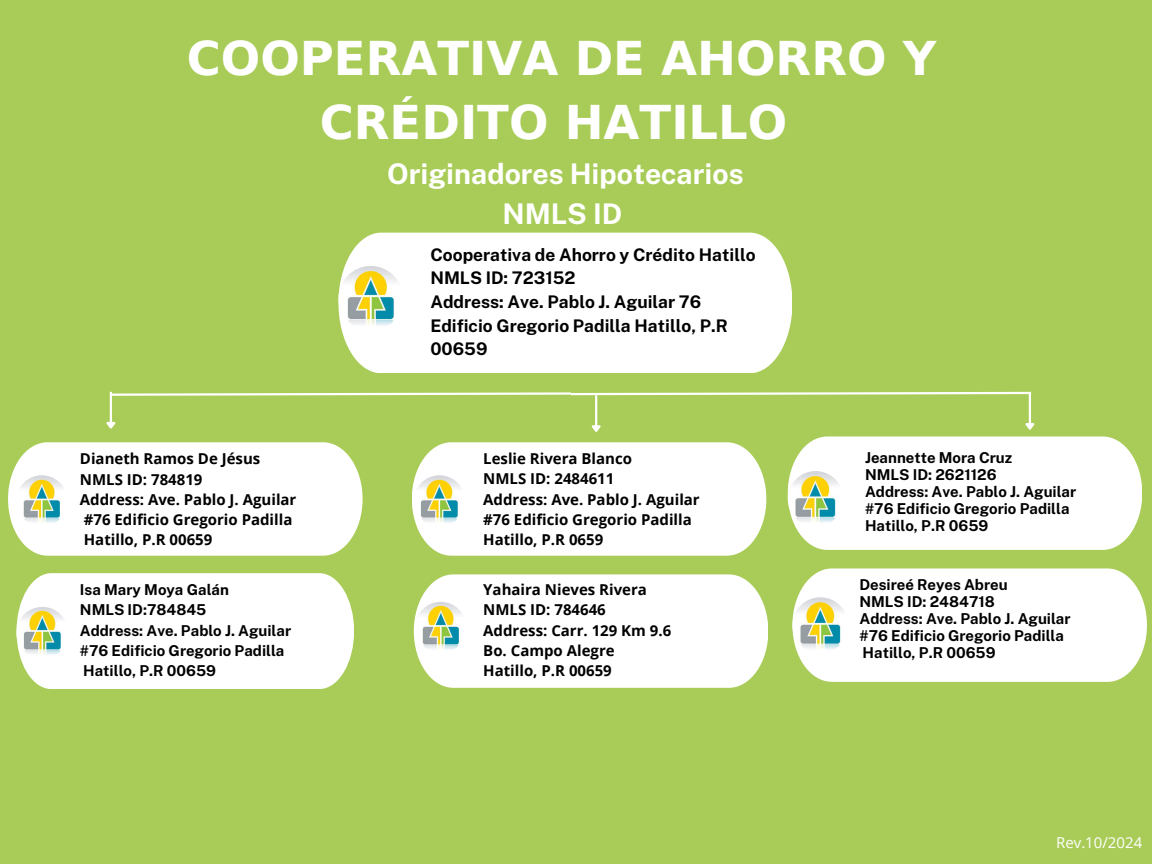
<style>
.page{position:relative;width:1152px;height:864px;background:#a8cc57}
.page>*{position:absolute;margin:0;border:0;box-sizing:border-box;transform-origin:0 0}
.t1{font:700 46.5px/64.2px "DejaVu Sans";color:#fff;text-align:center}
.t2{font:700 28.5px/39.3px "Public Sans";color:#fff;text-align:center}
.t3{font:700 17.4px/23.7px "Public Sans";color:#000}
.t4{font:700 15px/16.8px "Public Sans";color:#000}
.t5{font:700 15px/20.2px "Open Sans";color:#000}
.t6{font:15px "Open Sans";color:#fff}
</style>
<div class="page">
<div style="left:338px;top:233px;width:454px;height:140px;background:#fff"></div>
<div style="left:17px;top:573px;width:337px;height:116px;background:#fff"></div>
<img style="left:17px;top:607px;width:51px;height:52px;border-radius:50%">
<hr style="left:110px;top:392px;width:2px;height:30px;background:#fff">
<svg style="left:106px;top:420px;width:10px;height:9px"></svg>
<hr style="left:595px;top:395px;width:2px;height:31px;background:#fff">
<svg style="left:591px;top:423px;width:10px;height:9px"></svg>
<img style="left:338px;top:266px;width:65px;height:65px;border-radius:50%">
<svg style="left:792px;top:568px;width:355px;height:114px;background:#f9fcf5"></svg>
<img style="left:792px;top:597px;width:56px;height:56px;border-radius:50%">
<hr style="left:1029px;top:393px;width:2px;height:31px;background:#fff">
<svg style="left:1025px;top:421px;width:10px;height:9px"></svg>
<svg style="left:109px;top:391px;width:923px;height:6px"></svg>
<div style="left:788px;top:436px;width:354px;height:114px;background:#fff"></div>
<img style="left:788px;top:471px;width:56px;height:56px;border-radius:50%">
<div style="left:412px;top:442px;width:354px;height:114px;background:#fff"></div>
<div style="left:8px;top:442px;width:354px;height:114px;background:#fff"></div>
<img style="left:16px;top:475px;width:51px;height:52px;border-radius:50%">
<img style="left:414px;top:475px;width:51px;height:52px;border-radius:50%">
<div style="left:414px;top:574px;width:354px;height:114px;background:#fff"></div>
<img style="left:415px;top:602px;width:51px;height:51px;border-radius:50%">
<h4 class="t1" style="left:187px;top:26px;width:751px">COOPERATIVA DE AHORRO Y<br>CRÉDITO HATILLO</h4>
<p class="t2" style="left:387px;top:154px;width:358px">Originadores Hipotecarios<br>NMLS ID</p>
<p class="t5" style="left:80px;top:448px;width:218px">Dianeth Ramos De Jésus<br>NMLS ID: 784819<br>Address: Ave. Pablo J. Aguilar #76 Edificio Gregorio Padilla<br>Hatillo, P.R 00659</p>
<h3 class="t4" style="left:80px;top:580px;width:213px;line-height:20.2px">Isa Mary Moya Galán<br>NMLS ID:784845<br>Address: Ave. Pablo J. Aguilar #76 Edificio Gregorio Padilla<br>Hatillo, P.R 00659</h3>
<p class="t3" style="left:430px;top:243px;width:327px">Cooperativa de Ahorro y Crédito Hatillo<br>NMLS ID: 723152<br>Address: Ave. Pablo J. Aguilar 76<br>Edificio Gregorio Padilla Hatillo, P.R<br>00659</p>
<h4 class="t5" style="left:483px;top:448px;width:218px">Leslie Rivera Blanco<br>NMLS ID: 2484611<br>Address: Ave. Pablo J. Aguilar #76 Edificio Gregorio Padilla<br>Hatillo, P.R 0659</h4>
<h4 class="t5" style="left:483px;top:579px;width:189px">Yahaira Nieves Rivera<br>NMLS ID: 784646<br>Address: Carr. 129 Km 9.6<br>Bo. Campo Alegre<br>Hatillo, P.R 00659</h4>
<p class="t4" style="left:865px;top:450px;width:213px">Jeannette Mora Cruz<br>NMLS ID: 2621126<br>Address: Ave. Pablo J. Aguilar #76 Edificio Gregorio Padilla</p>
<h4 class="t4" style="left:865px;top:517px;width:125px">Hatillo, P.R 0659</h4>
<p class="t4" style="left:859px;top:576px;width:213px">Desireé Reyes Abreu<br>NMLS ID: 2484718<br>Address: Ave. Pablo J. Aguilar #76 Edificio Gregorio Padilla<br>Hatillo, P.R 00659</p>
<p class="t6" style="left:1056px;top:832px;width:88px">Rev.10/2024</p>
</div>
